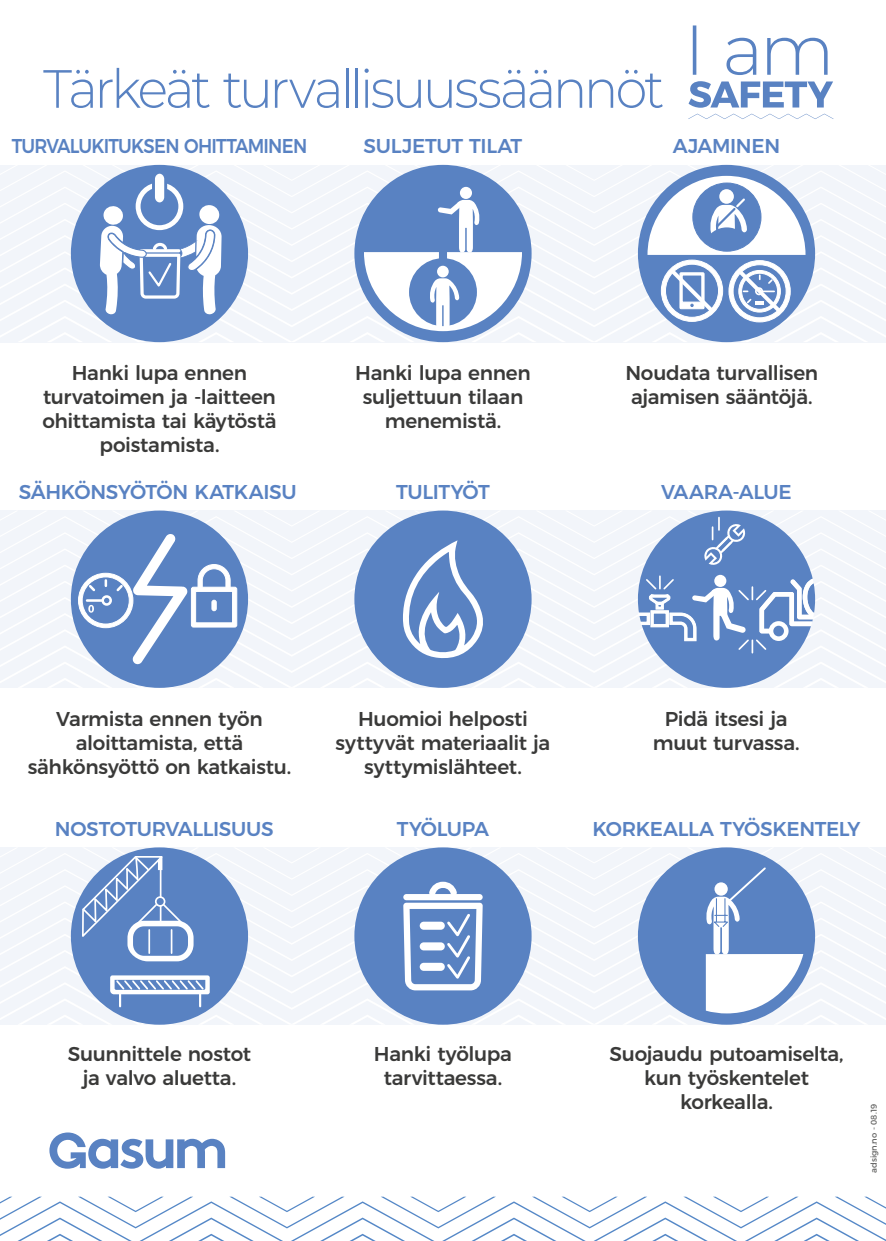
<style>
.page{position:relative;width:886px;height:1241px;background:#fff}
.page>*{position:absolute;margin:0;border:0;box-sizing:border-box;transform-origin:0 0}
.t1{font:300 53.75px "Montserrat";letter-spacing:-.065em;color:#5982c2;scale:.95 1}
.t2{font:500 20px/24px "Montserrat";letter-spacing:-.015em;color:#3a3a39;text-align:center}
.t3{font:500 20px "Montserrat";letter-spacing:-.02em;color:#5982c2}
.t4{font:500 20px "Montserrat";letter-spacing:-.04em;color:#5982c2;scale:.9 1}
.t5{font:8.38px "Montserrat";letter-spacing:-.01em;color:#3a3a39}
</style>
<div class="page">
<svg style="left:0;top:165px;width:886px;height:177px"></svg>
<svg style="left:0;top:510px;width:886px;height:177px"></svg>
<svg style="left:0;top:847px;width:886px;height:177px"></svg>
<svg style="left:49px;top:1132px;width:176px;height:36px"></svg>
<svg style="left:0;top:1196px;width:886px;height:44px"></svg>
<svg style="left:693px;top:25px;width:134px;height:50px"></svg>
<svg style="left:688px;top:81px;width:145px;height:27px"></svg>
<svg style="left:688px;top:114px;width:145px;height:5px"></svg>
<h1 class="t1" style="left:43px;top:52px;width:655px">Tärkeät turvallisuussäännöt</h1>
<p class="t4" style="left:12px;top:130px;width:330px">TURVALUKITUKSEN OHITTAMINEN</p>
<p class="t3" style="left:364px;top:130px;width:160px">SULJETUT TILAT</p>
<p class="t3" style="left:673px;top:130px;width:109px">AJAMINEN</p>
<p class="t2" style="left:42px;top:359px;width:236px">Hanki lupa ennen turvatoimen ja -laitteen ohittamista tai käytöstä poistamista.</p>
<p class="t2" style="left:625px;top:359px;width:194px;text-align:left">Noudata turvallisen ajamisen sääntöjä.</p>
<p class="t2" style="left:355px;top:359px;width:177px">Hanki lupa ennen suljettuun tilaan menemistä.</p>
<p class="t3" style="left:19px;top:475px;width:279px">SÄHKÖNSYÖTÖN KATKAISU</p>
<p class="t3" style="left:396px;top:475px;width:95px">TULITYÖT</p>
<p class="t3" style="left:661px;top:475px;width:132px">VAARA-ALUE</p>
<p class="t2" style="left:28px;top:704px;width:265px">Varmista ennen työn aloittamista, että sähkönsyöttö on katkaistu.</p>
<p class="t2" style="left:336px;top:704px;width:216px">Huomioi helposti syttyvät materiaalit ja syttymislähteet.</p>
<p class="t2" style="left:653px;top:704px;width:148px">Pidä itsesi ja muut turvassa.</p>
<p class="t3" style="left:55px;top:812px;width:220px">NOSTOTURVALLISUUS</p>
<p class="t3" style="left:397px;top:812px;width:94px">TYÖLUPA</p>
<p class="t3" style="left:592px;top:812px;width:270px">KORKEALLA TYÖSKENTELY</p>
<p class="t2" style="left:68px;top:1039px;width:185px">Suunnittele nostot ja valvo aluetta.</p>
<p class="t2" style="left:374px;top:1039px;width:140px">Hanki työlupa tarvittaessa.</p>
<p class="t2" style="left:609px;top:1039px;width:235px">Suojaudu putoamiselta, kun työskentelet korkealla.</p>
<p class="t5" style="left:867px;top:1172px;width:71px;rotate:-90deg">adsign.no - 08.19</p>
</div>
